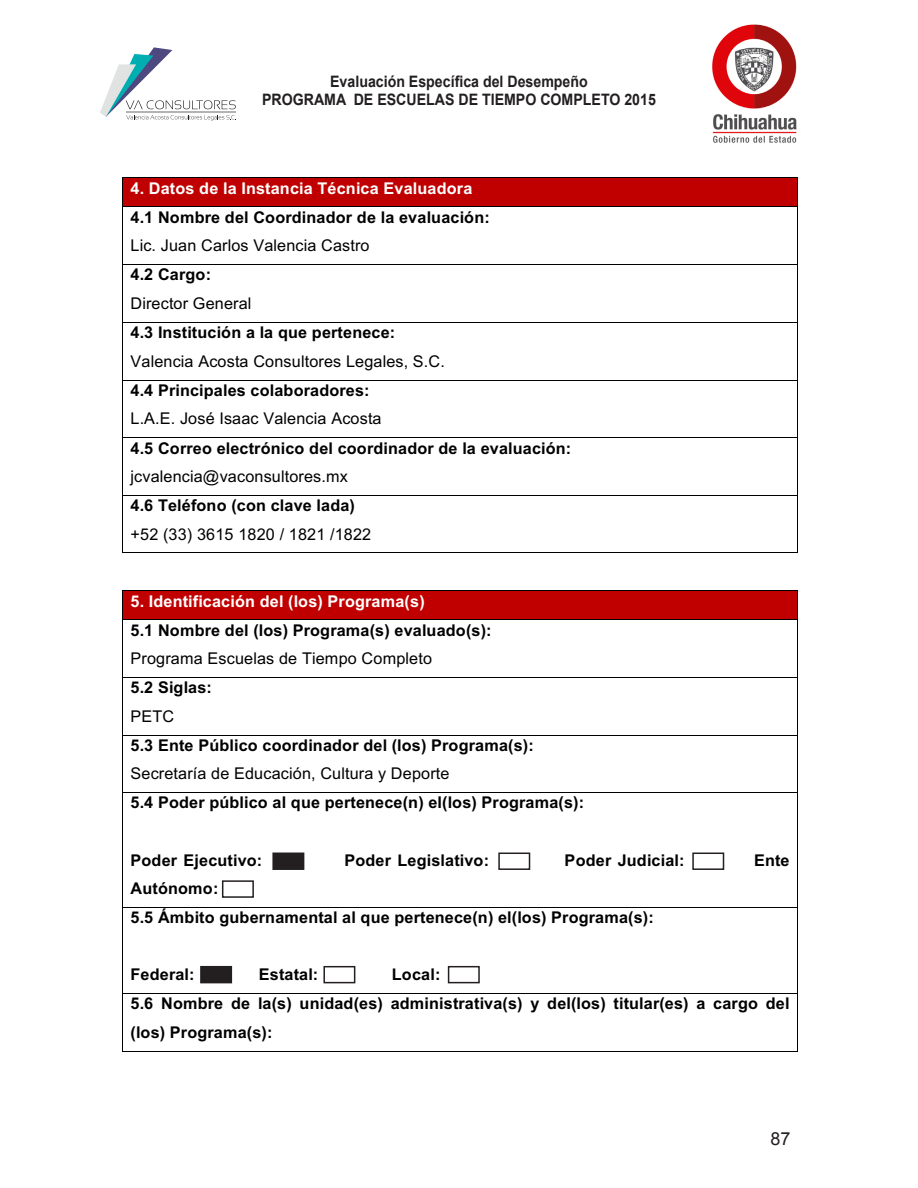
<style>
.page{position:relative;width:918px;height:1188px;background:#fff}
.page>*{position:absolute;margin:0;border:0;box-sizing:border-box;transform-origin:0 0}
.t1{font:18px "Arial";color:#231f20}
.t2{font:700 16.2px/28.8px "Arial";letter-spacing:.01em;color:#000}
.t3{font:700 15.75px/18.9px "Arial";color:#231f20;text-align:center;scale:.9 1}
.s1{color:#fff}
.s2{font-weight:400}
</style>
<div class="page">
<svg style="left:100px;top:47px;width:136px;height:73px"></svg>
<hr style="left:126px;top:112px;width:110px;height:1px;background:#b2b3b7">
<img style="left:712px;top:24px;width:85px;height:119px">
<div style="left:123px;top:178px;width:675px;height:29px;background:#c00000"></div>
<hr style="left:123px;top:177px;width:675px;height:1px;background:#000">
<svg style="left:122px;top:177px;width:1px;height:30px"></svg>
<hr style="left:123px;top:207px;width:675px;height:1px;background:#000">
<hr style="left:122px;top:207px;width:1px;height:57px;background:#000">
<hr style="left:798px;top:207px;width:1px;height:57px;background:#000">
<hr style="left:123px;top:264px;width:675px;height:1px;background:#000">
<hr style="left:122px;top:265px;width:1px;height:57px;background:#000">
<hr style="left:798px;top:265px;width:1px;height:57px;background:#000">
<hr style="left:123px;top:322px;width:675px;height:1px;background:#000">
<hr style="left:122px;top:322px;width:1px;height:58px;background:#000">
<hr style="left:798px;top:322px;width:1px;height:58px;background:#000">
<hr style="left:123px;top:380px;width:675px;height:1px;background:#000">
<hr style="left:122px;top:380px;width:1px;height:57px;background:#000">
<hr style="left:798px;top:380px;width:1px;height:57px;background:#000">
<hr style="left:123px;top:437px;width:675px;height:1px;background:#000">
<hr style="left:122px;top:438px;width:1px;height:57px;background:#000">
<hr style="left:798px;top:438px;width:1px;height:57px;background:#000">
<hr style="left:123px;top:495px;width:675px;height:1px;background:#000">
<hr style="left:122px;top:496px;width:1px;height:57px;background:#000">
<hr style="left:123px;top:553px;width:675px;height:1px;background:#000">
<hr style="left:798px;top:496px;width:1px;height:57px;background:#000">
<div style="left:123px;top:591px;width:675px;height:28px;background:#c00000"></div>
<hr style="left:123px;top:590px;width:675px;height:1px;background:#000">
<svg style="left:122px;top:590px;width:1px;height:30px"></svg>
<hr style="left:123px;top:619px;width:675px;height:1px;background:#000">
<hr style="left:122px;top:620px;width:1px;height:57px;background:#000">
<hr style="left:798px;top:620px;width:1px;height:57px;background:#000">
<hr style="left:123px;top:677px;width:675px;height:1px;background:#000">
<hr style="left:122px;top:678px;width:1px;height:57px;background:#000">
<hr style="left:798px;top:678px;width:1px;height:57px;background:#000">
<hr style="left:123px;top:735px;width:675px;height:1px;background:#000">
<hr style="left:122px;top:735px;width:1px;height:57px;background:#000">
<hr style="left:798px;top:735px;width:1px;height:57px;background:#000">
<hr style="left:123px;top:792px;width:675px;height:1px;background:#000">
<hr style="left:122px;top:793px;width:1px;height:114px;background:#000">
<hr style="left:798px;top:793px;width:1px;height:114px;background:#000">
<hr style="left:123px;top:907px;width:675px;height:1px;background:#000">
<hr style="left:122px;top:908px;width:1px;height:85px;background:#000">
<hr style="left:798px;top:908px;width:1px;height:85px;background:#000">
<hr style="left:123px;top:993px;width:675px;height:1px;background:#000">
<hr style="left:122px;top:994px;width:1px;height:57px;background:#000">
<hr style="left:123px;top:1051px;width:675px;height:1px;background:#000">
<hr style="left:798px;top:994px;width:1px;height:57px;background:#000">
<div style="left:273px;top:853px;width:31px;height:16px;background:#231f20"></div>
<div style="left:272px;top:853px;width:32px;height:17px;border:2px solid #231f20"></div>
<div style="left:498px;top:853px;width:32px;height:17px;border:2px solid #231f20"></div>
<div style="left:692px;top:853px;width:32px;height:17px;border:2px solid #231f20"></div>
<div style="left:222px;top:880px;width:32px;height:18px;border:2px solid #231f20"></div>
<div style="left:201px;top:967px;width:30px;height:16px;background:#231f20"></div>
<div style="left:200px;top:966px;width:32px;height:17px;border:2px solid #231f20"></div>
<div style="left:323px;top:966px;width:32px;height:17px;border:2px solid #231f20"></div>
<div style="left:448px;top:966px;width:32px;height:17px;border:2px solid #231f20"></div>
<p class="t3" style="left:262px;top:72px;width:439px">Evaluación Específica del Desempeño<br>PROGRAMA DE ESCUELAS DE TIEMPO COMPLETO 2015</p>
<p class="t2" style="left:131px;top:174px;width:442px"><span class="s1">4. Datos de la Instancia Técnica Evaluadora<br></span>4.1 Nombre del Coordinador de la evaluación:<br><span class="s2">Lic. Juan Carlos Valencia Castro<br></span>4.2 Cargo:<br><span class="s2">Director General<br></span>4.3 Institución a la que pertenece:<br><span class="s2">Valencia Acosta Consultores Legales, S.C.<br></span>4.4 Principales colaboradores:<br><span class="s2">L.A.E. José Isaac Valencia Acosta<br></span>4.5 Correo electrónico del coordinador de la evaluación: <span class="s2">jcvalencia@vaconsultores.mx<br></span>4.6 Teléfono (con clave lada)<br><span class="s2">+52 (33) 3615 1820 / 1821 /1822</span></p>
<p class="t2" style="left:131px;top:587px;width:455px"><span class="s1">5. Identificación del (los) Programa(s)<br></span>5.1 Nombre del (los) Programa(s) evaluado(s):<br><span class="s2">Programa Escuelas de Tiempo Completo<br></span>5.2 Siglas:<br><span class="s2">PETC<br></span>5.3 Ente Público coordinador del (los) Programa(s):<br><span class="s2">Secretaría de Educación, Cultura y Deporte<br></span>5.4 Poder público al que pertenece(n) el(los) Programa(s):</p>
<p class="t2" style="left:131px;top:846px;width:133px">Poder Ejecutivo:</p>
<p class="t2" style="left:344px;top:846px;width:146px">Poder Legislativo:</p>
<p class="t2" style="left:565px;top:846px;width:121px">Poder Judicial:</p>
<p class="t2" style="left:754px;top:846px;width:37px">Ente</p>
<p class="t2" style="left:131px;top:874px;width:525px">Autónomo:<br>5.5 Ámbito gubernamental al que pertenece(n) el(los) Programa(s):</p>
<p class="t2" style="left:131px;top:960px;width:661px;text-indent:261px">Local:<br>5.6 Nombre de la(s) unidad(es) administrativa(s) y del(los) titular(es) a cargo del (los) Programa(s):</p>
<p class="t2" style="left:131px;top:960px;width:66px">Federal:</p>
<p class="t2" style="left:259px;top:960px;width:61px">Estatal:</p>
<p class="t1" style="left:770px;top:1127px;width:22px">87</p>
</div>
